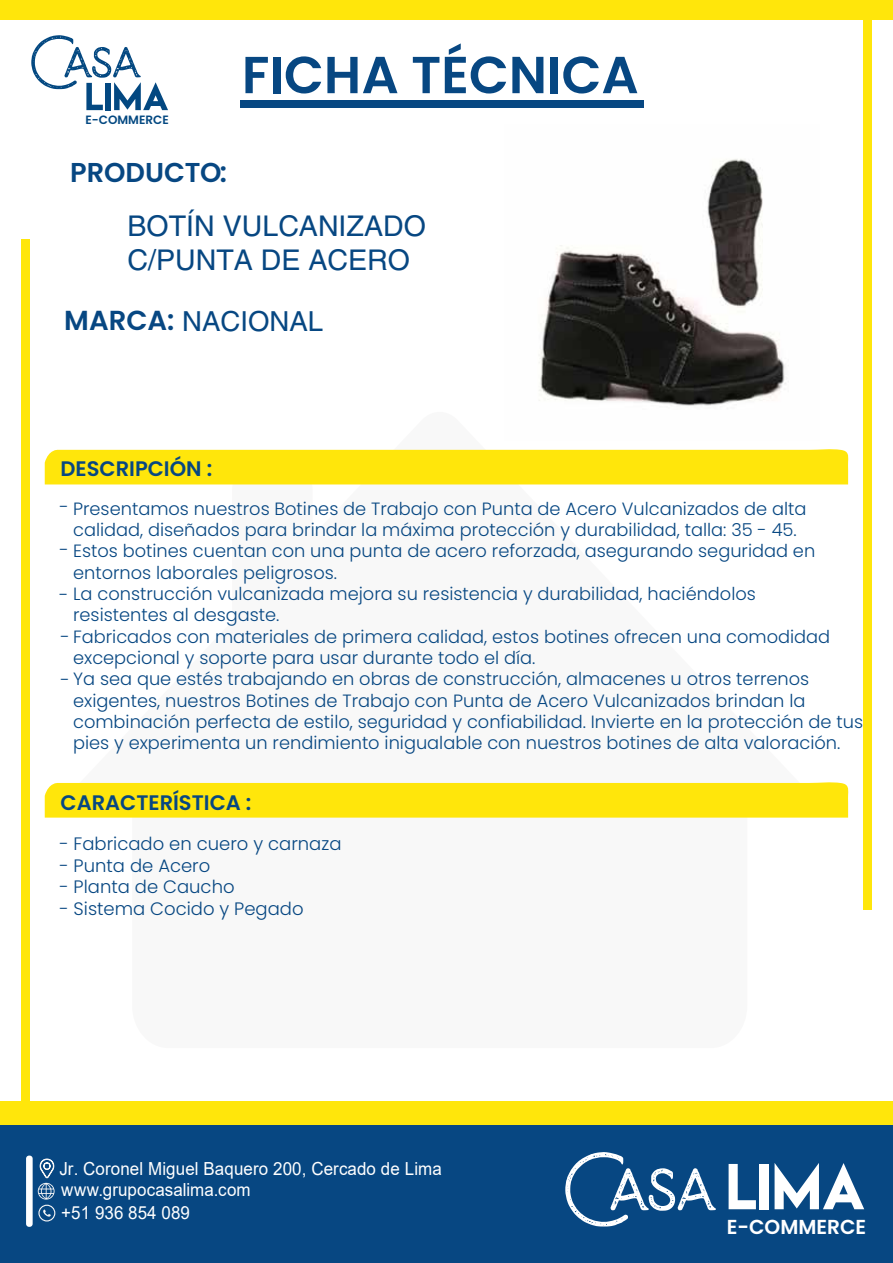
<style>
.page{position:relative;width:893px;height:1263px;background:#fff}
.page>*{position:absolute;margin:0;border:0;box-sizing:border-box;transform-origin:0 0}
.t1{font:600 52.05px "Poppins";color:#074782}
.t2{font:28.5px/34.2px "Helvetica";color:#074782}
.t3{font:27.6px "Helvetica";color:#074782}
.t4{font:600 27.3px "Poppins";color:#074782}
.t5{font:600 21px "Poppins";color:#074782}
.t6{font:600 20.25px "Poppins";color:#fff}
.t7{font:300 18px "Poppins";color:#074782}
.t8{font:18px/20.7px "Arial";letter-spacing:.005em;color:#fff;scale:.94 1}
.t9{font:300 17.85px/21.3px "Poppins";color:#074782}
.t10{font:600 12px "Poppins";color:#034881}
.s1{font-family:"Poppins";font-weight:600;font-size:27.45px}
.s2{font-size:18px}
</style>
<div class="page">
<div style="left:0;top:1101px;width:893px;height:161px;background:#ffe60b"></div>
<div style="left:0;top:0;width:893px;height:20px;background:#ffe60b"></div>
<div style="left:864px;top:0;width:8px;height:909px;background:#ffe60b"></div>
<div style="left:22px;top:240px;width:8px;height:950px;background:#ffe60b"></div>
<div style="left:0;top:1125px;width:893px;height:138px;background:#074782"></div>
<svg style="left:43px;top:1209px;width:8px;height:8px"></svg>
<div style="left:38px;top:1205px;width:17px;height:16px;border:1px solid #f6f6f6;border-radius:50%"></div>
<svg style="left:729px;top:1164px;width:27px;height:45px"></svg>
<div style="left:760px;top:1164px;width:9px;height:45px;background:#fff"></div>
<svg style="left:775px;top:1163px;width:89px;height:46px"></svg>
<svg style="left:565px;top:1152px;width:151px;height:74px"></svg>
<div style="left:26px;top:1155px;width:7px;height:72px;background:#fff;border-radius:3px"></div>
<svg style="left:38px;top:1158px;width:17px;height:41px"></svg>
<div style="left:240px;top:100px;width:404px;height:7px;background:#074782"></div>
<svg style="left:31px;top:35px;width:137px;height:75px"></svg>
<div style="left:45px;top:449px;width:803px;height:35px;background:#ffe60b"></div>
<div style="left:45px;top:782px;width:803px;height:36px;background:#ffe60b"></div>
<img style="left:539px;top:159px;width:247px;height:247px">
<p class="t10" style="left:86px;top:113px;width:85px">E-COMMERCE</p>
<h3 class="t4" style="left:70px;top:157px;width:158px">PRODUCTO:</h3>
<h1 class="t1" style="left:242px;top:45px;width:398px">FICHA TÉCNICA</h1>
<h2 class="t2" style="left:128px;top:209px;width:300px">BOTÍN VULCANIZADO<br>C/PUNTA DE ACERO</h2>
<h3 class="t3" style="left:64px;top:305px;width:260px"><span class="s1">MARCA:</span> NACIONAL</h3>
<p class="t5" style="left:61px;top:457px;width:153px">DESCRIPCIÓN :</p>
<p class="t9" style="left:59px;top:498px;width:749px;text-align:center"><span class="s2">-</span> Presentamos nuestros Botines de Trabajo con Punta de Acero Vulcanizados de alta calidad, diseñados para brindar la máxima protección y durabilidad, talla: 35 - 45.</p>
<p class="t9" style="left:73px;top:540px;width:744px;text-indent:-14px"><span class="s2">-</span> Estos botines cuentan con una punta de acero reforzada, asegurando seguridad en entornos laborales peligrosos.</p>
<p class="t9" style="left:73px;top:583px;width:684px;text-indent:-14px"><span class="s2">-</span> La construcción vulcanizada mejora su resistencia y durabilidad, haciéndolos resistentes al desgaste.</p>
<p class="t9" style="left:73px;top:626px;width:759px;text-indent:-13px"><span class="s2">-</span> Fabricados con materiales de primera calidad, estos botines ofrecen una comodidad excepcional y soporte para usar durante todo el día.</p>
<p class="t9" style="left:73px;top:668px;width:791px;text-indent:-13px"><span class="s2">-</span> Ya sea que estés trabajando en obras de construcción, almacenes u otros terrenos exigentes, nuestros Botines de Trabajo con Punta de Acero Vulcanizados brindan la combinación perfecta de estilo, seguridad y confiabilidad. Invierte en la protección de tus pies y experimenta un rendimiento inigualable con nuestros botines de alta valoración.</p>
<p class="t5" style="left:61px;top:790px;width:192px">CARACTERÍSTICA :</p>
<p class="t7" style="left:59px;top:833px;width:284px">- Fabricado en cuero y carnaza</p>
<p class="t7" style="left:59px;top:855px;width:153px">- Punta de Acero</p>
<p class="t7" style="left:59px;top:876px;width:177px">- Planta de Caucho</p>
<p class="t7" style="left:59px;top:898px;width:246px">- Sistema Cocido y Pegado</p>
<p class="t8" style="left:59px;top:1158px;width:408px">Jr. Coronel Miguel Baquero 200, Cercado de Lima www.grupocasalima.com</p>
<p class="t8" style="left:61px;top:1202px;width:138px">+51 936 854 089</p>
<p class="t6" style="left:727px;top:1215px;width:141px">E-COMMERCE</p>
</div>
